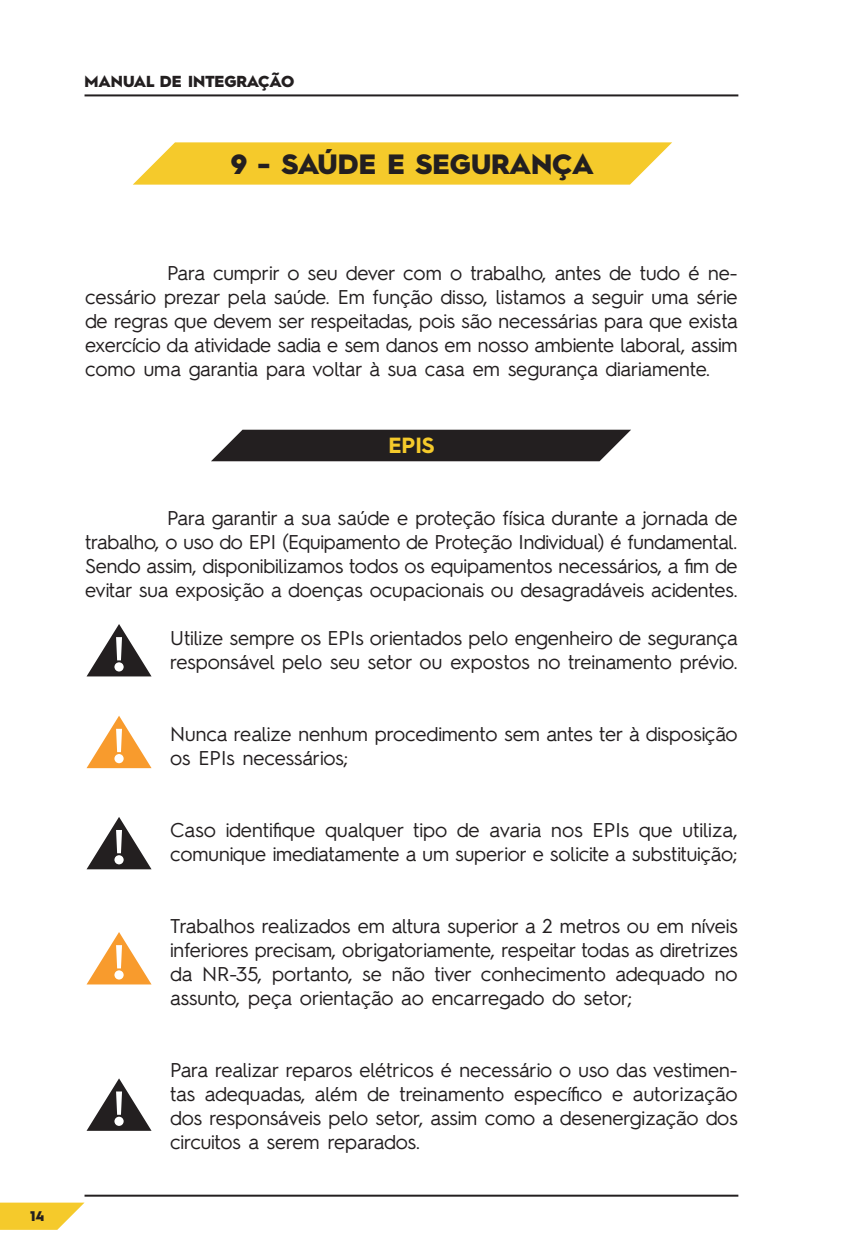
<style>
.page{position:relative;width:851px;height:1248px;background:#fff}
.page>*{position:absolute;margin:0;border:0;box-sizing:border-box;transform-origin:0 0}
.t1{font:900 28px "Hurme Geometric Sans 2";color:#231f20}
.t2{font:700 22px "Hurme Geometric Sans 2";color:#f5ca2b}
.t3{font:20px/24px "Hurme Geometric Sans 2";color:#231f20;text-align:justify}
.t4{font:900 16px "Hurme Geometric Sans 2";color:#231f20}
.t5{font:900 14px "Hurme Geometric Sans 2";color:#231f20}
</style>
<div class="page">
<svg style="left:133px;top:142px;width:539px;height:43px;background:#f5ce3e"></svg>
<svg style="left:211px;top:429px;width:420px;height:32px;background:#373435"></svg>
<svg style="left:87px;top:624px;width:64px;height:52px"></svg>
<svg style="left:86px;top:716px;width:65px;height:52px"></svg>
<svg style="left:86px;top:817px;width:65px;height:52px"></svg>
<svg style="left:87px;top:932px;width:64px;height:52px"></svg>
<svg style="left:87px;top:1078px;width:64px;height:52px"></svg>
<svg style="left:0;top:1202px;width:84px;height:27px;background:#f6d24f"></svg>
<hr style="left:84px;top:1194px;width:654px;height:2px;background:#231f20">
<hr style="left:84px;top:94px;width:654px;height:2px;background:#231f20">
<p class="t5" style="left:30px;top:1206px;width:16px">14</p>
<p class="t4" style="left:84px;top:71px;width:211px">MANUAL DE INTEGRAÇÃO</p>
<h1 class="t1" style="left:231px;top:145px;width:364px">9 - SAÚDE E SEGURANÇA</h1>
<p class="t3" style="left:85px;top:259px;width:654px;text-indent:82px">Para cumprir o seu dever com o trabalho, antes de tudo é ne&shy;cessário prezar pela saúde. Em função disso, listamos a seguir uma série de regras que devem ser respeitadas, pois são necessárias para que exista exercício da atividade sadia e sem danos em nosso ambiente laboral, assim como uma garantia para voltar à sua casa em segurança diariamente.</p>
<p class="t2" style="left:388px;top:429px;width:48px">EPIS</p>
<p class="t3" style="left:85px;top:504px;width:653px;text-indent:82px">Para garantir a sua saúde e proteção física durante a jornada de trabalho, o uso do EPI (Equipamento de Proteção Individual) é fundamental.<br>Sendo assim, disponibilizamos todos os equipamentos necessários, a fim de evitar sua exposição a doenças ocupacionais ou desagradáveis acidentes.</p>
<p class="t3" style="left:170px;top:624px;width:569px">Utilize sempre os EPIs orientados pelo engenheiro de segurança responsável pelo seu setor ou expostos no treinamento prévio.</p>
<p class="t3" style="left:170px;top:720px;width:569px">Nunca realize nenhum procedimento sem antes ter à disposição os EPIs necessários;</p>
<p class="t3" style="left:170px;top:816px;width:569px">Caso identifique qualquer tipo de avaria nos EPIs que utiliza, comunique imediatamente a um superior e solicite a substituição;</p>
<p class="t3" style="left:170px;top:912px;width:569px">Trabalhos realizados em altura superior a 2 metros ou em níveis inferiores precisam, obrigatoriamente, respeitar todas as diretrizes da NR-35, portanto, se não tiver conhecimento adequado no assunto, peça orientação ao encarregado do setor;</p>
<p class="t3" style="left:170px;top:1056px;width:569px">Para realizar reparos elétricos é necessário o uso das vestimen&shy;tas adequadas, além de treinamento específico e autorização dos responsáveis pelo setor, assim como a desenergização dos circuitos a serem reparados.</p>
</div>
